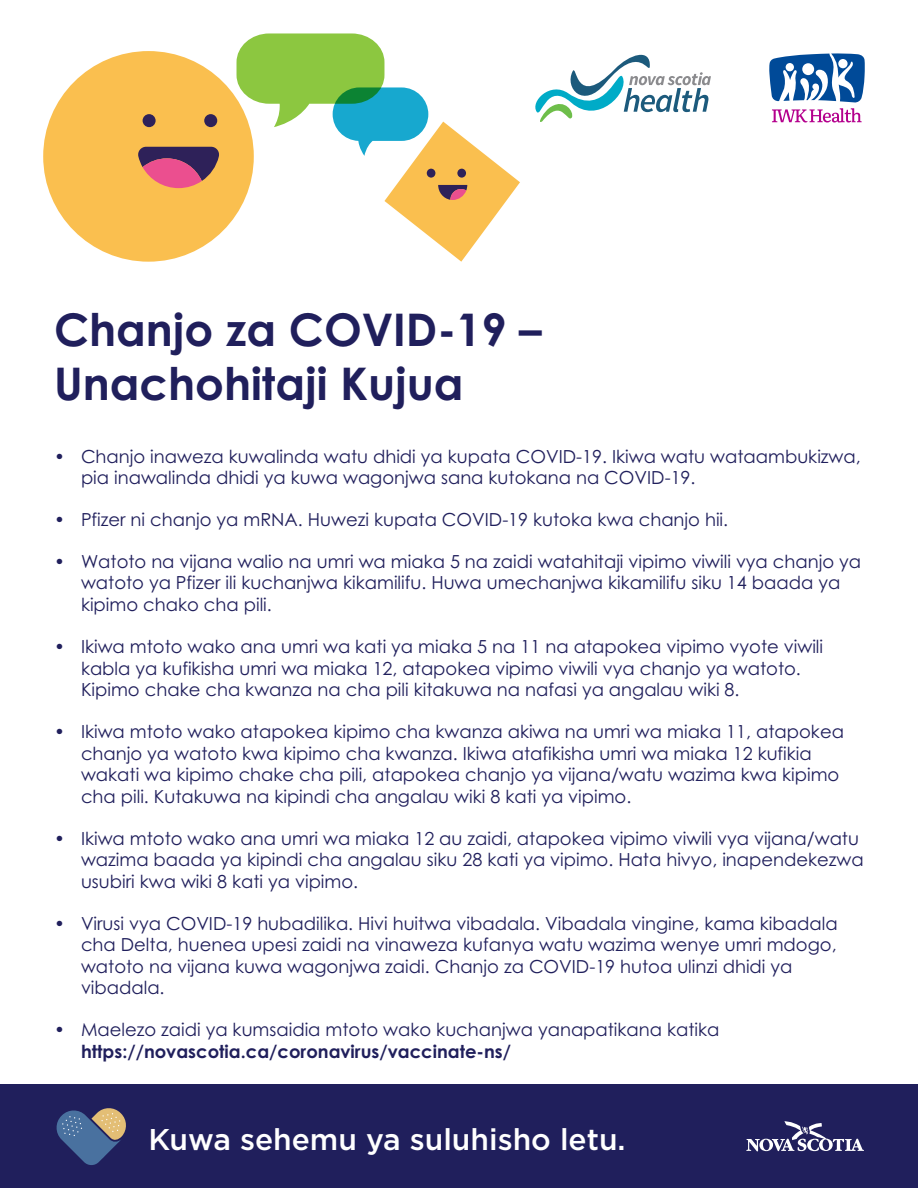
<style>
.page{position:relative;width:918px;height:1188px;background:#fff}
.page>*{position:absolute;margin:0;border:0;box-sizing:border-box;transform-origin:0 0}
.t1{font:700 45px/54px "Century Gothic Pro";color:#201f5c}
.t2{font:500 30px "Gotham";color:#fff}
.t3{font:18px/21.6px "Century Gothic Pro";color:#201f5c}
.t4{font:700 18px "Century Gothic Pro";color:#201f5c}
</style>
<div class="page">
<div style="left:0;top:1084px;width:918px;height:104px;background:#201f5c"></div>
<svg style="left:746px;top:1121px;width:118px;height:30px"></svg>
<svg style="left:56px;top:1108px;width:70px;height:57px"></svg>
<svg style="left:535px;top:55px;width:176px;height:67px"></svg>
<svg style="left:769px;top:53px;width:96px;height:70px"></svg>
<div style="left:43px;top:51px;width:211px;height:211px;background:#fabf4f;border-radius:50%"></div>
<svg style="left:138px;top:147px;width:81px;height:41px"></svg>
<div style="left:143px;top:114px;width:13px;height:13px;background:#2e2159;border-radius:50%"></div>
<div style="left:204px;top:114px;width:13px;height:13px;background:#2e2159;border-radius:50%"></div>
<svg style="left:237px;top:33px;width:283px;height:229px"></svg>
<h1 class="t1" style="left:54px;top:302px;width:489px">Chanjo za COVID-19 –<br>Unachohitaji Kujua</h1>
<p class="t3" style="left:81px;top:445px;width:781px;text-indent:-27px">• Chanjo inaweza kuwalinda watu dhidi ya kupata COVID-19. Ikiwa watu wataambukizwa, pia inawalinda dhidi ya kuwa wagonjwa sana kutokana na COVID-19.</p>
<p class="t3" style="left:54px;top:508px;width:676px">• Pfizer ni chanjo ya mRNA. Huwezi kupata COVID-19 kutoka kwa chanjo hii.</p>
<p class="t3" style="left:81px;top:550px;width:782px;text-indent:-27px">• Watoto na vijana walio na umri wa miaka 5 na zaidi watahitaji vipimo viwili vya chanjo ya watoto ya Pfizer ili kuchanjwa kikamilifu. Huwa umechanjwa kikamilifu siku 14 baada ya kipimo chako cha pili.</p>
<p class="t3" style="left:81px;top:635px;width:744px;text-indent:-27px">• Ikiwa mtoto wako ana umri wa kati ya miaka 5 na 11 na atapokea vipimo vyote viwili kabla ya kufikisha umri wa miaka 12, atapokea vipimo viwili vya chanjo ya watoto.<br>Kipimo chake cha kwanza na cha pili kitakuwa na nafasi ya angalau wiki 8.</p>
<p class="t3" style="left:81px;top:720px;width:765px;text-indent:-27px">• Ikiwa mtoto wako atapokea kipimo cha kwanza akiwa na umri wa miaka 11, atapokea chanjo ya watoto kwa kipimo cha kwanza. Ikiwa atafikisha umri wa miaka 12 kufikia wakati wa kipimo chake cha pili, atapokea chanjo ya vijana/watu wazima kwa kipimo cha pili. Kutakuwa na kipindi cha angalau wiki 8 kati ya vipimo.</p>
<p class="t3" style="left:81px;top:827px;width:784px;text-indent:-27px">• Ikiwa mtoto wako ana umri wa miaka 12 au zaidi, atapokea vipimo viwili vya vijana/watu wazima baada ya kipindi cha angalau siku 28 kati ya vipimo. Hata hivyo, inapendekezwa usubiri kwa wiki 8 kati ya vipimo.</p>
<p class="t3" style="left:81px;top:912px;width:758px;text-indent:-27px">• Virusi vya COVID-19 hubadilika. Hivi huitwa vibadala. Vibadala vingine, kama kibadala cha Delta, huenea upesi zaidi na vinaweza kufanya watu wazima wenye umri mdogo, watoto na vijana kuwa wagonjwa zaidi. Chanjo za COVID-19 hutoa ulinzi dhidi ya vibadala.</p>
<p class="t3" style="left:54px;top:1019px;width:667px">• Maelezo zaidi ya kumsaidia mtoto wako kuchanjwa yanapatikana katika</p>
<p class="t4" style="left:81px;top:1040px;width:432px">https://novascotia.ca/coronavirus/vaccinate-ns/</p>
<h2 class="t2" style="left:148px;top:1120px;width:479px">Kuwa sehemu ya suluhisho letu.</h2>
</div>
